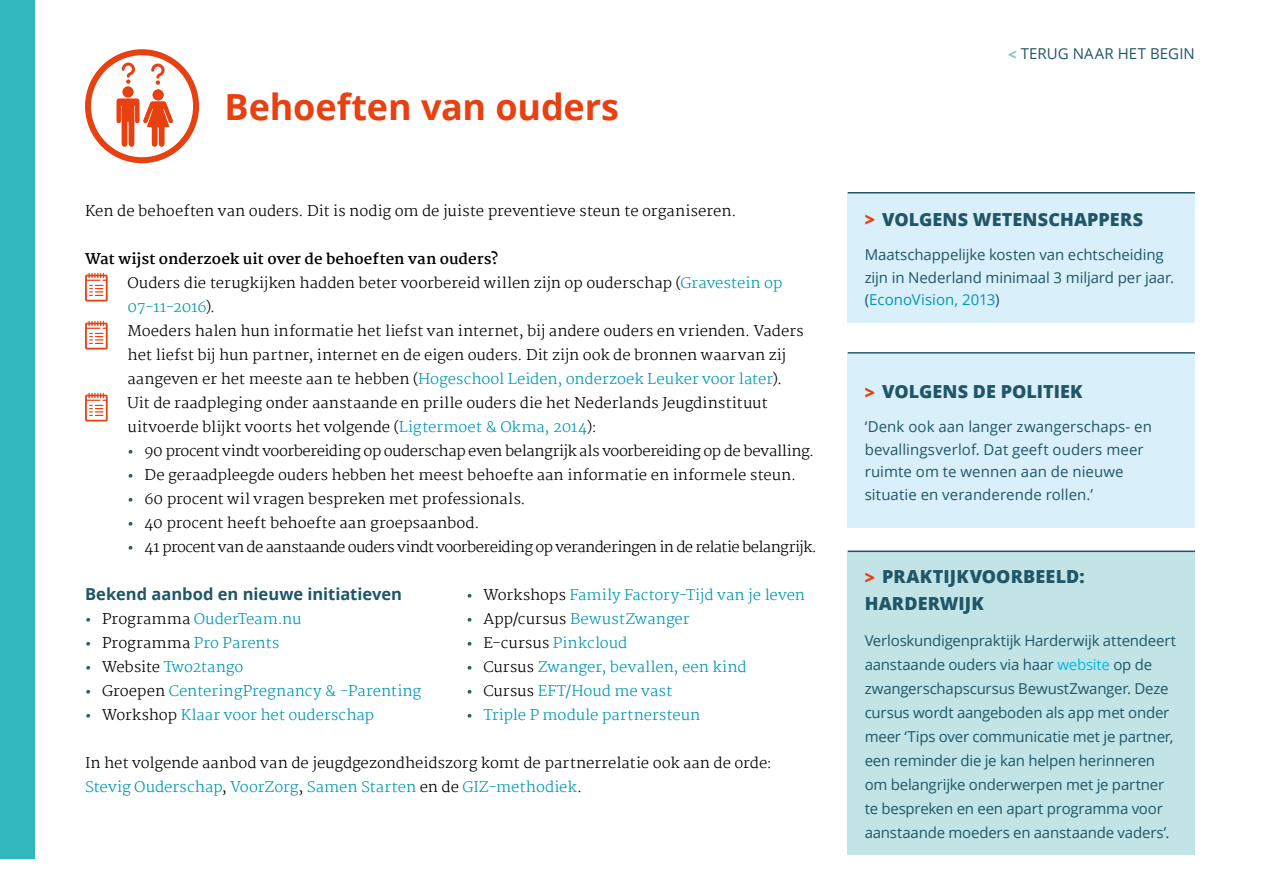
<style>
.page{position:relative;width:1263px;height:893px;background:#fff}
.page>*{position:absolute;margin:0;border:0;box-sizing:border-box;transform-origin:0 0}
.tussenkopje{font:700 36px "Open Sans";letter-spacing:-.005em;color:#e74011}
.kadertekst_klein{font:800 18px/27px "Open Sans";letter-spacing:.005em;color:#1f5668}
.tussenkopje-2{font:700 16.5px "Open Sans";color:#1f5668}
.body_schreefloos{font:15px/24px "Open Sans";letter-spacing:-.015em;color:#1f5668}
.kadertekst_klein-2{font:15px/22.5px "Open Sans";letter-spacing:.005em;color:#1f5668}
.body_schreef{font:300 14.55px/24px "Martel";letter-spacing:-.005em;color:#000}
.body_schreef-2{font:300 14.55px "Martel";color:#0098b4}
.body_schreef-3{font:300 14.55px "Martel";letter-spacing:-.04em;color:#000}
.body_schreef-4{font:300 14.55px "Martel";letter-spacing:-.03em;color:#000}
.body_schreef-5{font:700 14.55px "Martel";color:#000}
.s1{color:#0098b4}
.s2{font-weight:700;color:#1f5668}
.s3{color:#000}
.s4{font-weight:800;color:#8bced1}
.s5{color:#e74011}
.s6{color:#00b8e0}
</style>
<div class="page">
<div style="left:848px;top:354px;width:347px;height:173px;background:#d9eff9"></div>
<div style="left:848px;top:193px;width:347px;height:129px;background:#d9eff9"></div>
<svg style="left:85px;top:273px;width:23px;height:29px"></svg>
<svg style="left:85px;top:321px;width:23px;height:29px"></svg>
<svg style="left:85px;top:393px;width:23px;height:29px"></svg>
<hr style="left:848px;top:192px;width:347px;height:2px;background:#1f5668">
<hr style="left:848px;top:352px;width:347px;height:2px;background:#1f5668">
<div style="left:0;top:0;width:34px;height:859px;background:#31b7bc"></div>
<div style="left:848px;top:552px;width:347px;height:303px;background:#c3e4e6"></div>
<div style="left:85px;top:49px;width:114px;height:114px;border:6px solid #e74011;border-radius:50%"></div>
<svg style="left:117px;top:99px;width:56px;height:48px"></svg>
<div style="left:153px;top:89px;width:11px;height:11px;background:#e74011;border-radius:50%"></div>
<div style="left:123px;top:86px;width:10px;height:11px;background:#e74011;border-radius:50%"></div>
<svg style="left:121px;top:62px;width:14px;height:22px"></svg>
<svg style="left:151px;top:63px;width:14px;height:22px"></svg>
<hr style="left:848px;top:551px;width:347px;height:1px;background:#1f5668">
<p class="tussenkopje" style="left:225px;top:82px;width:396px">Behoeften van ouders</p>
<p class="body_schreef" style="left:85px;top:199px;width:653px">Ken de behoeften van ouders. Dit is nodig om de juiste preventieve steun te organiseren.</p>
<p class="body_schreef-5" style="left:85px;top:250px;width:415px">Wat wijst onderzoek uit over de behoeften van ouders?</p>
<p class="body_schreef" style="left:128px;top:271px;width:656px">Ouders die terugkijken hadden beter voorbereid willen zijn op ouderschap (<span class="s1">Gravestein op<br>07-11-2016</span>).</p>
<p class="body_schreef" style="left:128px;top:319px;width:678px">Moeders halen hun informatie het liefst van internet, bij andere ouders en vrienden. Vaders het liefst bij hun partner, internet en de eigen ouders. Dit zijn ook de bronnen waarvan zij aangeven er het meeste aan te hebben (<span class="s1">Hogeschool Leiden, onderzoek Leuker voor later</span>).</p>
<p class="body_schreef" style="left:128px;top:391px;width:641px">Uit de raadpleging onder aanstaande en prille ouders die het Nederlands Jeugdinstituut uitvoerde blijkt voorts het volgende (<span class="s1">Ligtermoet &amp; Okma, 2014</span>):</p>
<p class="body_schreef-4" style="left:128px;top:442px;width:688px"><span class="s2">•</span> 90 procent vindt voorbereiding op ouderschap even belangrijk als voorbereiding op de bevalling.</p>
<p class="body_schreef" style="left:128px;top:463px;width:670px"><span class="s2">•</span> De geraadpleegde ouders hebben het meest behoefte aan informatie en informele steun.</p>
<p class="body_schreef" style="left:128px;top:487px;width:400px"><span class="s2">•</span> 60 procent wil vragen bespreken met professionals.</p>
<p class="body_schreef" style="left:128px;top:511px;width:353px"><span class="s2">•</span> 40 procent heeft behoefte aan groepsaanbod.</p>
<p class="body_schreef-3" style="left:128px;top:538px;width:691px"><span class="s2">•</span> 41 procent van de aanstaande ouders vindt voorbereiding op veranderingen in de relatie belangrijk.</p>
<p class="tussenkopje-2" style="left:85px;top:582px;width:319px">Bekend aanbod en nieuwe initiatieven</p>
<p class="body_schreef-2" style="left:85px;top:610px;width:218px"><span class="s2">•</span> <span class="s3">Programma</span> OuderTeam.nu</p>
<p class="body_schreef-2" style="left:85px;top:634px;width:196px"><span class="s2">•</span> <span class="s3">Programma</span> Pro Parents</p>
<p class="body_schreef-2" style="left:85px;top:658px;width:160px"><span class="s2">•</span> <span class="s3">Website</span> Two2tango</p>
<p class="body_schreef-2" style="left:85px;top:682px;width:338px"><span class="s2">•</span> <span class="s3">Groepen</span> CenteringPregnancy &amp; -Parenting</p>
<p class="body_schreef-2" style="left:85px;top:706px;width:291px"><span class="s2">•</span> <span class="s3">Workshop</span> Klaar voor het ouderschap</p>
<p class="body_schreef-2" style="left:466px;top:586px;width:340px"><span class="s2">•</span> <span class="s3">Workshops</span> Family Factory-Tijd van je leven</p>
<p class="body_schreef-2" style="left:466px;top:610px;width:225px"><span class="s2">•</span> <span class="s3">App/cursus</span> BewustZwanger</p>
<p class="body_schreef-2" style="left:466px;top:634px;width:162px"><span class="s2">•</span> <span class="s3">E-cursus</span> Pinkcloud</p>
<p class="body_schreef-2" style="left:466px;top:658px;width:282px"><span class="s2">•</span> <span class="s3">Cursus</span> Zwanger, bevallen, een kind</p>
<p class="body_schreef-2" style="left:466px;top:682px;width:208px"><span class="s2">•</span> <span class="s3">Cursus</span> EFT/Houd me vast</p>
<p class="body_schreef-2" style="left:466px;top:706px;width:235px"><span class="s2">•</span> Triple P module partnersteun</p>
<p class="body_schreef" style="left:85px;top:751px;width:688px">In het volgende aanbod van de jeugdgezondheidszorg komt de partnerrelatie ook aan de orde:<br><span class="s1">Stevig Ouderschap</span>, <span class="s1">VoorZorg</span>, <span class="s1">Samen Starten</span> en de <span class="s1">GIZ-methodiek</span>.</p>
<p class="kadertekst_klein-2" style="left:1008px;top:42px;width:188px"><span class="s4">&lt;</span> TERUG NAAR HET BEGIN</p>
<p class="kadertekst_klein" style="left:865px;top:205px;width:280px"><span class="s5">&gt;</span> VOLGENS WETENSCHAPPERS</p>
<p class="kadertekst_klein-2" style="left:865px;top:243px;width:311px">Maatschappelijke kosten van echtscheiding zijn in Nederland minimaal 3 miljard per jaar. (<span class="s1">EconoVision, 2013</span>)</p>
<p class="kadertekst_klein" style="left:865px;top:377px;width:219px"><span class="s5">&gt;</span> VOLGENS DE POLITIEK</p>
<p class="kadertekst_klein-2" style="left:865px;top:415px;width:289px">‘Denk ook aan langer zwangerschaps- en bevallingsverlof. Dat geeft ouders meer ruimte om te wennen aan de nieuwe situatie en veranderende rollen.’</p>
<p class="kadertekst_klein" style="left:865px;top:562px;width:221px"><span class="s5">&gt;</span> PRAKTIJKVOORBEELD:<br>HARDERWIJK</p>
<p class="body_schreefloos" style="left:865px;top:628px;width:313px">Verloskundigenpraktijk Harderwijk attendeert aanstaande ouders via haar <span class="s6">website</span> op de zwangerschapscursus BewustZwanger. Deze cursus wordt aangeboden als app met onder meer ‘Tips over communicatie met je partner, een reminder die je kan helpen herinneren om belangrijke onderwerpen met je partner te bespreken en een apart programma voor aanstaande moeders en aanstaande vaders’.</p>
</div>
